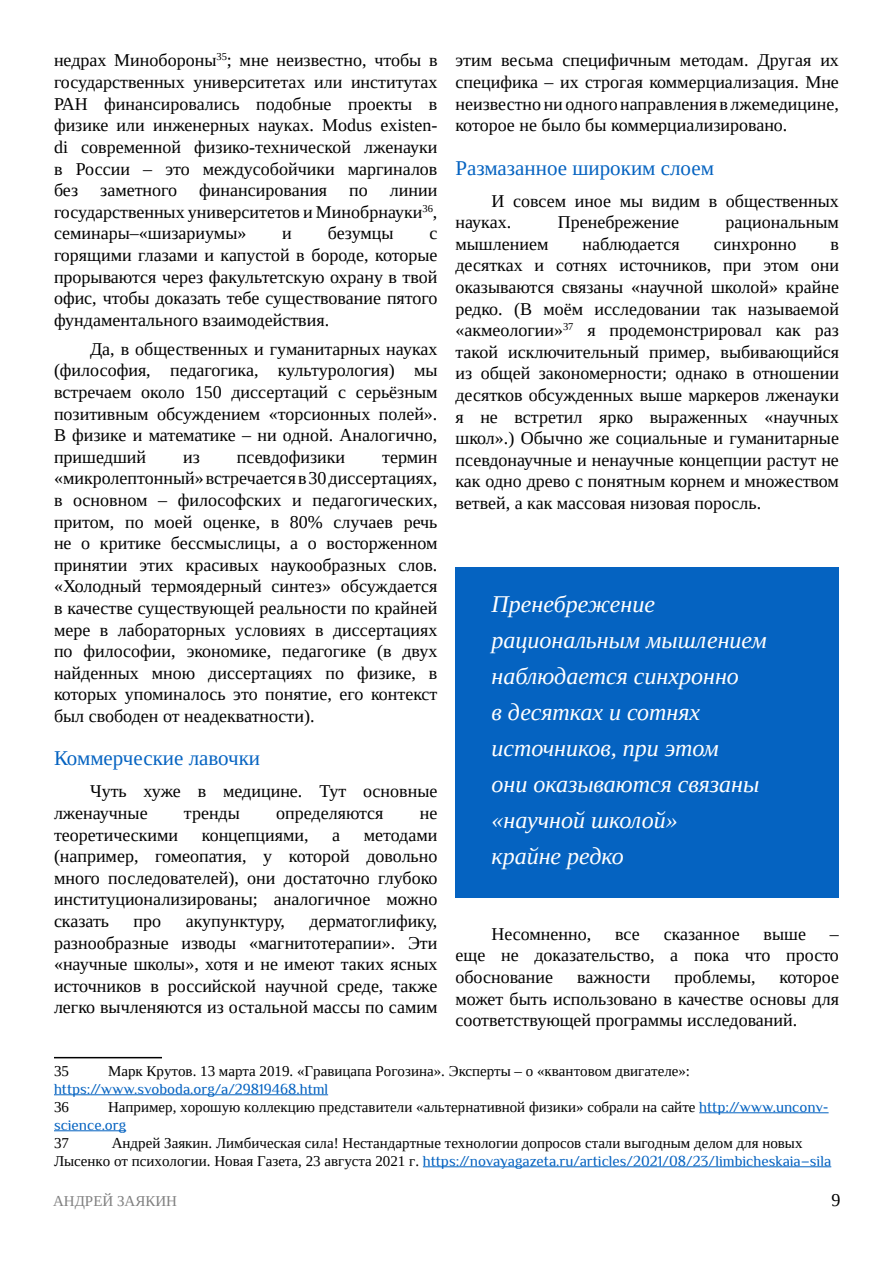
<style>
.page{position:relative;width:893px;height:1263px;background:#fff}
.page>*{position:absolute;margin:0;border:0;box-sizing:border-box;transform-origin:0 0}
.t1{font:italic 24px/36px "Tinos";color:#fff}
.Heading_3{font:21px "Tinos";color:#0563c1}
.t2{font:18px/21.6px "Tinos";color:#000;text-align:justify}
.Footnote{font:15px/18px "Tinos";color:#000}
.t3{font:15px "Tinos";color:#808080}
.s1{font-family:"Philosopher";color:#0563c1}
</style>
<div class="page">
<hr style="left:54px;top:1057px;width:108px;height:1px;background:#000">
<hr style="left:54px;top:1094px;width:274px;height:1px;background:#0563c1">
<hr style="left:699px;top:1112px;width:130px;height:1px;background:#0563c1">
<hr style="left:54px;top:1130px;width:72px;height:1px;background:#0563c1">
<hr style="left:423px;top:1166px;width:408px;height:1px;background:#0563c1">
<div style="left:455px;top:567px;width:384px;height:331px;background:#0563c1"></div>
<p class="t2" style="left:54px;top:50px;width:385px">недрах Минобороны<sup>35</sup>; мне неизвестно, чтобы в государственных университетах или институтах РАН финансировались подобные проекты в физике или инженерных науках. Modus existen&shy;di современной физико-технической лженауки в России – это междусобойчики маргиналов без заметного финансирования по линии государственных университетов и Минобрнауки<sup>36</sup>, семинары–«шизариумы»</p>
<p class="t2" style="left:282px;top:222px;width:11px">и</p>
<p class="t2" style="left:328px;top:222px;width:67px">безумцы</p>
<p class="t2" style="left:54px;top:222px;width:385px;text-indent:375px">с горящими глазами и капустой в бороде, которые прорываются через факультетскую охрану в твой офис, чтобы доказать тебе существование пятого фундаментального взаимодействия.</p>
<p class="t2" style="left:54px;top:338px;width:385px;text-indent:36px">Да, в общественных и гуманитарных науках (философия, педагогика, культурология) мы встречаем около 150 диссертаций с серьёзным позитивным обсуждением «торсионных полей».<br>В физике и математике – ни одной. Аналогично, пришедший</p>
<p class="t2" style="left:183px;top:446px;width:18px">из</p>
<p class="t2" style="left:237px;top:446px;width:110px">псевдофизики</p>
<p class="t2" style="left:54px;top:446px;width:385px;text-indent:328px">термин «микролептонный» встречается в 30 диссертациях, в основном – философских и педагогических, притом, по моей оценке, в 80% случаев речь не о критике бессмыслицы, а о восторженном принятии этих красивых наукообразных слов. «Холодный термоядерный синтез» обсуждается в качестве существующей реальности по крайней мере в лабораторных условиях в диссертациях по философии, экономике, педагогике (в двух найденных мною диссертациях по физике, в которых упоминалось это понятие, его контекст был свободен от неадекватности).</p>
<p class="Heading_3" style="left:54px;top:745px;width:208px">Коммерческие лавочки</p>
<p class="t2" style="left:54px;top:780px;width:385px;text-indent:36px">Чуть хуже в медицине. Тут основные лженаучные</p>
<p class="t2" style="left:184px;top:802px;width:57px">тренды</p>
<p class="t2" style="left:276px;top:802px;width:109px">определяются</p>
<p class="t2" style="left:420px;top:802px;width:19px">не</p>
<p class="t2" style="left:54px;top:824px;width:126px">теоретическими</p>
<p class="t2" style="left:202px;top:824px;width:108px">концепциями,</p>
<p class="t2" style="left:332px;top:824px;width:9px">а</p>
<p class="t2" style="left:54px;top:824px;width:385px;text-indent:310px">методами (например, гомеопатия, у которой довольно много последователей), они достаточно глубоко институционализированы; аналогичное можно сказать</p>
<p class="t2" style="left:54px;top:910px;width:385px;text-indent:256px">дерматоглифику, разнообразные изводы «магнитотерапии». Эти «научные школы», хотя и не имеют таких ясных источников в российской научной среде, также легко вычленяются из остальной массы по самим</p>
<p class="t2" style="left:134px;top:910px;width:29px">про</p>
<p class="t2" style="left:186px;top:910px;width:101px">акупунктуру,</p>
<p class="t2" style="left:455px;top:50px;width:385px">этим весьма специфичным методам. Другая их специфика – их строгая коммерциализация. Мне неизвестно ни одного направления в лжемедицине, которое не было бы коммерциализировано.</p>
<p class="Heading_3" style="left:455px;top:154px;width:260px">Размазанное широким слоем</p>
<p class="t2" style="left:455px;top:190px;width:385px;text-indent:36px">И совсем иное мы видим в общественных науках.</p>
<p class="t2" style="left:558px;top:211px;width:123px">Пренебрежение</p>
<p class="t2" style="left:726px;top:211px;width:115px">рациональным</p>
<p class="t2" style="left:455px;top:233px;width:94px">мышлением</p>
<p class="t2" style="left:582px;top:233px;width:99px">наблюдается</p>
<p class="t2" style="left:714px;top:233px;width:84px">синхронно</p>
<p class="t2" style="left:455px;top:233px;width:385px;text-indent:375px">в десятках и сотнях источников, при этом они оказываются связаны «научной школой» крайне редко. (В моём исследовании так называемой «акмеологии»<sup>37</sup> я продемонстрировал как раз такой исключительный пример, выбивающийся из общей закономерности; однако в отношении десятков обсужденных выше маркеров лженауки я не встретил ярко выраженных «научных школ».) Обычно же социальные и гуманитарные псевдонаучные и ненаучные концепции растут не как одно древо с понятным корнем и множеством ветвей, а как массовая низовая поросль.</p>
<p class="t1" style="left:491px;top:586px;width:277px">Пренебрежение рациональным мышлением наблюдается синхронно<br>в десятках и сотнях источников, при этом<br>они оказываются связаны «научной школой»<br>крайне редко</p>
<p class="t2" style="left:491px;top:923px;width:101px">Несомненно,</p>
<p class="t2" style="left:615px;top:923px;width:26px">все</p>
<p class="t2" style="left:664px;top:923px;width:78px">сказанное</p>
<p class="t2" style="left:764px;top:923px;width:44px">выше</p>
<p class="t2" style="left:455px;top:923px;width:385px;text-indent:374px">– еще не доказательство, а пока что просто обоснование</p>
<p class="t2" style="left:577px;top:966px;width:75px">важности</p>
<p class="t2" style="left:674px;top:966px;width:83px">проблемы,</p>
<p class="t2" style="left:455px;top:966px;width:385px;text-indent:324px">которое может быть использовано в качестве основы для соответствующей программы исследований.</p>
<p class="Footnote" style="left:54px;top:1061px;width:638px;text-indent:54px">Марк Крутов. 13 марта 2019. «Гравицапа Рогозина». Эксперты – о «квантовом двигателе»: <span class="s1">https://www.svoboda.org/a/29819468.html</span></p>
<p class="Footnote" style="left:54px;top:1097px;width:16px">36</p>
<p class="Footnote" style="left:54px;top:1061px;width:16px">35</p>
<p class="Footnote" style="left:54px;top:1097px;width:776px;text-indent:54px">Например, хорошую коллекцию представители «альтернативной физики» собрали на сайте <span class="s1">http://www.unconv&shy;science.org</span></p>
<p class="Footnote" style="left:54px;top:1133px;width:16px">37</p>
<p class="Footnote" style="left:54px;top:1133px;width:779px;text-indent:58px">Андрей Заякин. Лимбическая сила! Нестандартные технологии допросов стали выгодным делом для новых<br>Лысенко от психологии. Новая Газета, 23 августа 2021 г. <span class="s1">https://novayagazeta.ru/articles/2021/08/23/limbicheskaia–sila</span></p>
<p class="t3" style="left:53px;top:1191px;width:125px">АНДРЕЙ ЗАЯКИН</p>
<p class="t2" style="left:831px;top:1189px;width:10px">9</p>
</div>
